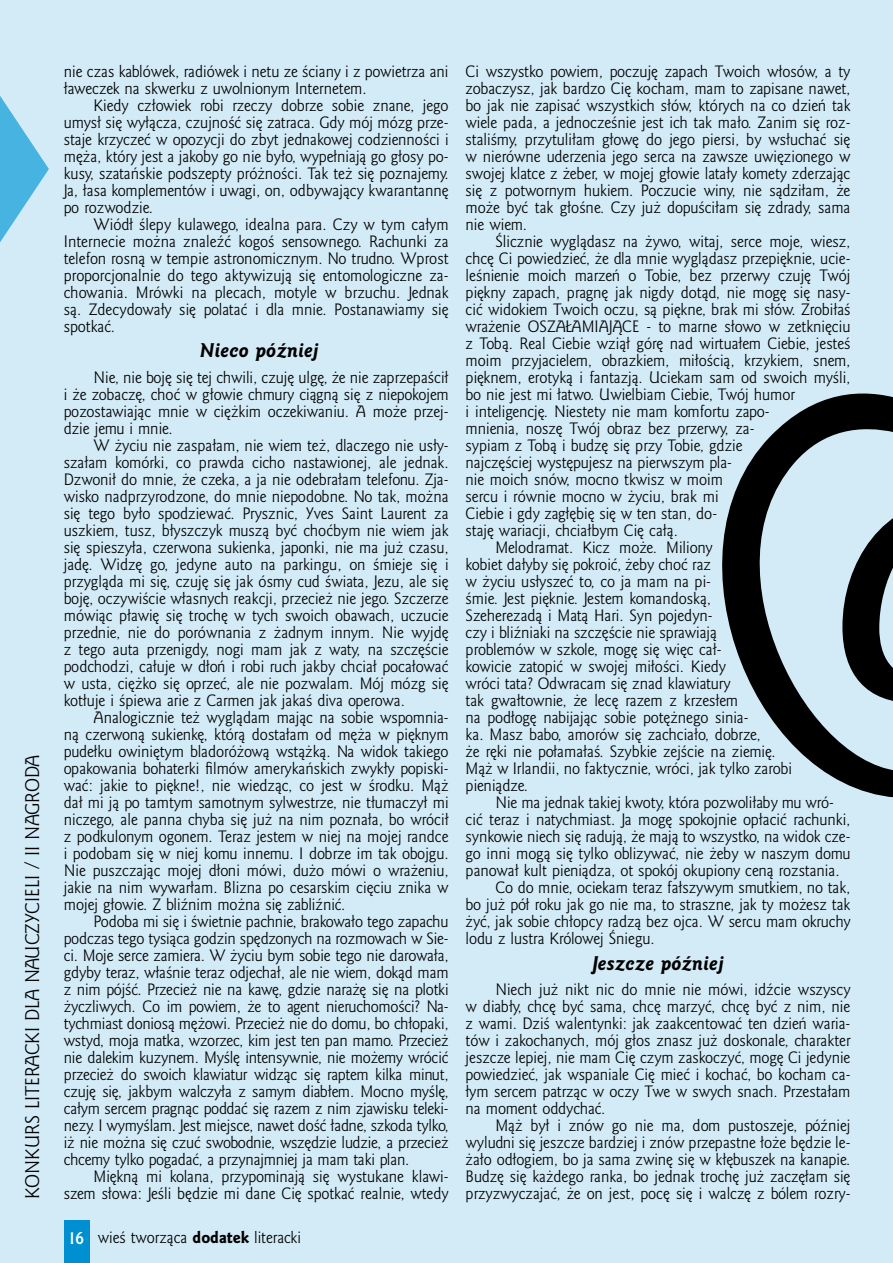
<style>
.page{position:relative;width:893px;height:1263px;background:#d3ebf7}
.page>*{position:absolute;margin:0;border:0;box-sizing:border-box;transform-origin:0 0}
.t1{font:18px "Goldy EFN";color:#000}
.t2{font:italic 18px "Goldy EFN Heavy";letter-spacing:.025em;color:#000}
.t3{font:15px/17px "Goldy EFN";color:#000;text-align:justify}
.s1{font-weight:700;font-size:16.5px;color:#fff}
.s2{font-family:"Goldy EFN Heavy"}
</style>
<div class="page">
<svg style="left:0;top:96px;width:49px;height:146px"></svg>
<svg style="left:722px;top:393px;width:171px;height:405px"></svg>
<div style="left:64px;top:1220px;width:25px;height:43px;background:#0090d1"></div>
<p class="t1" style="left:22px;top:1199px;width:444px;rotate:-90deg">Konkurs Literacki dla Nauczycieli / ii nagroda</p>
<p class="t3" style="left:64px;top:63px;width:386px">nie czas kablówek, radiówek i netu ze ściany i z powietrza ani ławeczek na skwerku z uwolnionym Internetem.</p>
<p class="t3" style="left:64px;top:97px;width:386px;text-indent:30px">Kiedy człowiek robi rzeczy dobrze sobie znane, jego umysł się wyłącza, czujność się zatraca. Gdy mój mózg prze&shy;staje krzyczeć w opozycji do zbyt jednakowej codzienności i męża, który jest a jakoby go nie było, wypełniają go głosy po&shy;kusy, szatańskie podszepty próżności. Tak też się poznajemy.<br>Ja, łasa komplementów i uwagi, on, odbywający kwarantannę po rozwodzie.</p>
<p class="t3" style="left:64px;top:216px;width:386px;text-indent:30px">Wiódł ślepy kulawego, idealna para. Czy w tym całym Internecie można znaleźć kogoś sensownego. Rachunki za telefon rosną w tempie astronomicznym. No trudno. Wprost proporcjonalnie do tego aktywizują się entomologiczne za&shy;chowania. Mrówki na plecach, motyle w brzuchu. Jednak są. Zdecydowały się polatać i dla mnie. Postanawiamy się spotkać.</p>
<p class="t2" style="left:200px;top:339px;width:120px">Nieco później</p>
<p class="t3" style="left:64px;top:369px;width:386px;text-indent:30px">Nie, nie boję się tej chwili, czuję ulgę, że nie zaprzepaścił i że zobaczę, choć w głowie chmury ciągną się z niepokojem pozostawiając mnie w ciężkim oczekiwaniu. A może przej&shy;dzie jemu i mnie.</p>
<p class="t3" style="left:64px;top:437px;width:386px;text-indent:30px">W życiu nie zaspałam, nie wiem też, dlaczego nie usły&shy;szałam komórki, co prawda cicho nastawionej, ale jednak.<br>Dzwonił do mnie, że czeka, a ja nie odebrałam telefonu. Zja&shy;wisko nadprzyrodzone, do mnie niepodobne. No tak, można się tego było spodziewać. Prysznic, Yves Saint Laurent za uszkiem, tusz, błyszczyk muszą być choćbym nie wiem jak się spieszyła, czerwona sukienka, japonki, nie ma już czasu, jadę. Widzę go, jedyne auto na parkingu, on śmieje się i przygląda mi się, czuję się jak ósmy cud świata, Jezu, ale się boję, oczywiście własnych reakcji, przecież nie jego. Szczerze mówiąc pławię się trochę w tych swoich obawach, uczucie przednie, nie do porównania z żadnym innym. Nie wyjdę z tego auta przenigdy, nogi mam jak z waty, na szczęście podchodzi, całuje w dłoń i robi ruch jakby chciał pocałować w usta, ciężko się oprzeć, ale nie pozwalam. Mój mózg się kotłuje i śpiewa arie z Carmen jak jakaś diva operowa.</p>
<p class="t3" style="left:64px;top:709px;width:386px;text-indent:30px">Analogicznie też wyglądam mając na sobie wspomnia&shy;ną czerwoną sukienkę, którą dostałam od męża w pięknym pudełku owiniętym bladoróżową wstążką. Na widok takiego opakowania bohaterki filmów amerykańskich zwykły popiski&shy;wać: jakie to piękne!, nie wiedząc, co jest w środku. Mąż dał mi ją po tamtym samotnym sylwestrze, nie tłumaczył mi niczego, ale panna chyba się już na nim poznała, bo wrócił z podkulonym ogonem. Teraz jestem w niej na mojej randce i podobam się w niej komu innemu. I dobrze im tak obojgu.<br>Nie puszczając mojej dłoni mówi, dużo mówi o wrażeniu, jakie na nim wywarłam. Blizna po cesarskim cięciu znika w mojej głowie. Z bliźnim można się zabliźnić.</p>
<p class="t3" style="left:64px;top:914px;width:386px;text-indent:30px">Podoba mi się i świetnie pachnie, brakowało tego zapachu podczas tego tysiąca godzin spędzonych na rozmowach w Sie&shy;ci. Moje serce zamiera. W życiu bym sobie tego nie darowała, gdyby teraz, właśnie teraz odjechał, ale nie wiem, dokąd mam z nim pójść. Przecież nie na kawę, gdzie narażę się na plotki życzliwych. Co im powiem, że to agent nieruchomości? Na&shy;tychmiast doniosą mężowi. Przecież nie do domu, bo chłopaki, wstyd, moja matka, wzorzec, kim jest ten pan mamo. Przecież nie dalekim kuzynem. Myślę intensywnie, nie możemy wrócić przecież do swoich klawiatur widząc się raptem kilka minut, czuję się, jakbym walczyła z samym diabłem. Mocno myślę, całym sercem pragnąc poddać się razem z nim zjawisku teleki&shy;nezy. I wymyślam. Jest miejsce, nawet dość ładne, szkoda tylko, iż nie można się czuć swobodnie, wszędzie ludzie, a przecież chcemy tylko pogadać, a przynajmniej ja mam taki plan.</p>
<p class="t3" style="left:64px;top:1169px;width:386px;text-align:right">Miękną mi kolana, przypominają się wystukane klawi&shy;szem słowa: Jeśli będzie mi dane Cię spotkać realnie, wtedy</p>
<p class="t3" style="left:69px;top:1230px;width:234px"><span class="s1">16</span> wieś tworząca <span class="s2">dodatek</span> literacki</p>
<p class="t3" style="left:466px;top:63px;width:386px">Ci wszystko powiem, poczuję zapach Twoich włosów, a ty zobaczysz, jak bardzo Cię kocham, mam to zapisane nawet, bo jak nie zapisać wszystkich słów, których na co dzień tak wiele pada, a jednocześnie jest ich tak mało. Zanim się roz&shy;staliśmy, przytuliłam głowę do jego piersi, by wsłuchać się w nierówne uderzenia jego serca na zawsze uwięzionego w swojej klatce z żeber, w mojej głowie latały komety zderzając się z potwornym hukiem. Poczucie winy, nie sądziłam, że może być tak głośne. Czy już dopuściłam się zdrady, sama nie wiem.</p>
<p class="t3" style="left:495px;top:233px;width:357px">Ślicznie wyglądasz na żywo, witaj, serce moje, wiesz,</p>
<p class="t3" style="left:466px;top:250px;width:386px">chcę Ci powiedzieć, że dla mnie wyglądasz przepięknie, ucie-</p>
<p class="t3" style="left:466px;top:267px;width:386px">leśnienie moich marzeń o Tobie, bez przerwy czuję Twój</p>
<p class="t3" style="left:466px;top:284px;width:386px">piękny zapach, pragnę jak nigdy dotąd, nie mogę się nasy-</p>
<p class="t3" style="left:466px;top:301px;width:386px">cić widokiem Twoich oczu, są piękne, brak mi słów. Zrobiłaś</p>
<p class="t3" style="left:466px;top:318px;width:386px">wrażenie OSZAŁAMIAJĄCE - to marne słowo w zetknięciu</p>
<p class="t3" style="left:466px;top:335px;width:386px">z Tobą. Real Ciebie wziął górę nad wirtuałem Ciebie, jesteś</p>
<p class="t3" style="left:466px;top:352px;width:386px">moim przyjacielem, obrazkiem, miłością, krzykiem, snem,</p>
<p class="t3" style="left:466px;top:369px;width:386px">pięknem, erotyką i fantazją. Uciekam sam od swoich myśli,</p>
<p class="t3" style="left:466px;top:386px;width:331px">bo nie jest mi łatwo. Uwielbiam Ciebie, Twój humor</p>
<p class="t3" style="left:466px;top:403px;width:305px">i inteligencję. Niestety nie mam komfortu zapo-</p>
<p class="t3" style="left:466px;top:420px;width:290px">mnienia, noszę Twój obraz bez przerwy, za-</p>
<p class="t3" style="left:466px;top:437px;width:278px">sypiam z Tobą i budzę się przy Tobie, gdzie</p>
<p class="t3" style="left:466px;top:454px;width:268px">najczęściej występujesz na pierwszym pla-</p>
<p class="t3" style="left:466px;top:471px;width:259px">nie moich snów, mocno tkwisz w moim</p>
<p class="t3" style="left:466px;top:488px;width:254px">sercu i równie mocno w życiu, brak mi</p>
<p class="t3" style="left:466px;top:505px;width:253px">Ciebie i gdy zagłębię się w ten stan, do-</p>
<p class="t3" style="left:466px;top:522px;width:214px">staję wariacji, chciałbym Cię całą.</p>
<p class="t3" style="left:495px;top:539px;width:219px">Melodramat. Kicz może. Miliony</p>
<p class="t3" style="left:466px;top:556px;width:247px">kobiet dałyby się pokroić, żeby choć raz</p>
<p class="t3" style="left:466px;top:573px;width:247px">w życiu usłyszeć to, co ja mam na pi-</p>
<p class="t3" style="left:466px;top:590px;width:247px">śmie. Jest pięknie. Jestem komandoską,</p>
<p class="t3" style="left:466px;top:607px;width:248px">Szeherezadą i Matą Hari. Syn pojedyn-</p>
<p class="t3" style="left:466px;top:624px;width:253px">czy i bliźniaki na szczęście nie sprawiają</p>
<p class="t3" style="left:466px;top:642px;width:257px">problemów w szkole, mogę się więc cał-</p>
<p class="t3" style="left:466px;top:659px;width:262px">kowicie zatopić w swojej miłości. Kiedy</p>
<p class="t3" style="left:466px;top:676px;width:266px">wróci tata? Odwracam się znad klawiatury</p>
<p class="t3" style="left:466px;top:693px;width:274px">tak gwałtownie, że lecę razem z krzesłem</p>
<p class="t3" style="left:466px;top:710px;width:284px">na podłogę nabijając sobie potężnego sinia-</p>
<p class="t3" style="left:466px;top:727px;width:296px">ka. Masz babo, amorów się zachciało, dobrze,</p>
<p class="t3" style="left:466px;top:744px;width:311px">że ręki nie połamałaś. Szybkie zejście na ziemię.</p>
<p class="t3" style="left:466px;top:761px;width:328px">Mąż w Irlandii, no faktycznie, wróci, jak tylko zarobi</p>
<p class="t3" style="left:466px;top:778px;width:64px">pieniądze.</p>
<p class="t3" style="left:495px;top:795px;width:340px">Nie ma jednak takiej kwoty, która pozwoliłaby mu wró-</p>
<p class="t3" style="left:466px;top:812px;width:386px">cić teraz i natychmiast. Ja mogę spokojnie opłacić rachunki,</p>
<p class="t3" style="left:466px;top:829px;width:386px">synkowie niech się radują, że mają to wszystko, na widok cze-</p>
<p class="t3" style="left:466px;top:846px;width:386px">go inni mogą się tylko oblizywać, nie żeby w naszym domu</p>
<p class="t3" style="left:466px;top:863px;width:375px">panował kult pieniądza, ot spokój okupiony ceną rozstania.</p>
<p class="t3" style="left:495px;top:880px;width:357px">Co do mnie, ociekam teraz fałszywym smutkiem, no tak,</p>
<p class="t3" style="left:466px;top:897px;width:386px">bo już pół roku jak go nie ma, to straszne, jak ty możesz tak</p>
<p class="t3" style="left:466px;top:914px;width:386px">żyć, jak sobie chłopcy radzą bez ojca. W sercu mam okruchy</p>
<p class="t3" style="left:466px;top:931px;width:191px">lodu z lustra Królowej Śniegu.</p>
<p class="t2" style="left:592px;top:952px;width:133px">Jeszcze później</p>
<p class="t3" style="left:466px;top:981px;width:386px;text-indent:30px">Niech już nikt nic do mnie nie mówi, idźcie wszyscy w diabły, chcę być sama, chcę marzyć, chcę być z nim, nie z wami. Dziś walentynki: jak zaakcentować ten dzień waria&shy;tów i zakochanych, mój głos znasz już doskonale, charakter jeszcze lepiej, nie mam Cię czym zaskoczyć, mogę Ci jedynie powiedzieć, jak wspaniale Cię mieć i kochać, bo kocham ca&shy;łym sercem patrząc w oczy Twe w swych snach. Przestałam na moment oddychać.</p>
<p class="t3" style="left:466px;top:1118px;width:386px;text-indent:30px">Mąż był i znów go nie ma, dom pustoszeje, później wyludni się jeszcze bardziej i znów przepastne łoże będzie le&shy;żało odłogiem, bo ja sama zwinę się w kłębuszek na kanapie.<br>Budzę się każdego ranka, bo jednak trochę już zaczęłam się</p>
<p class="t3" style="left:466px;top:1186px;width:386px">przyzwyczajać, że on jest, pocę się i walczę z bólem rozry-</p>
</div>
